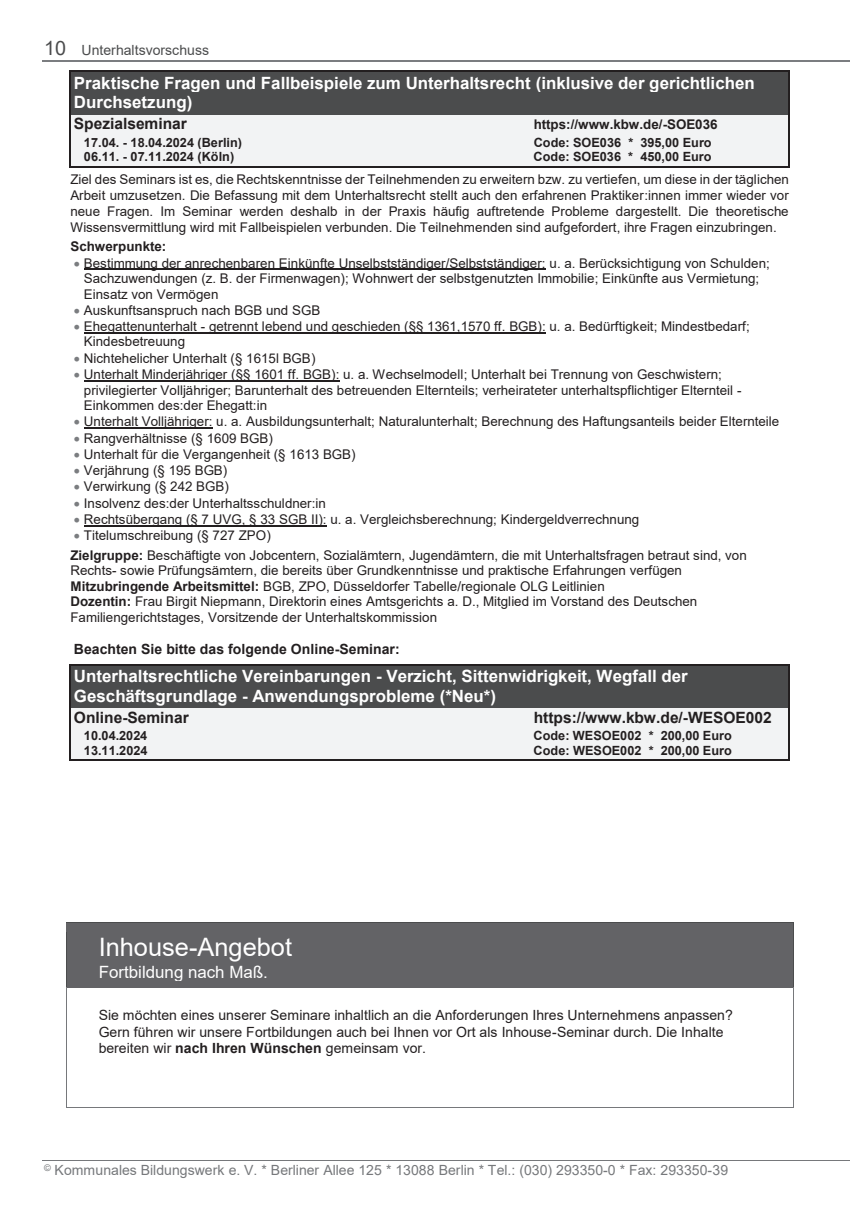
<style>
.page{position:relative;width:862px;height:1214px;background:#fff}
.page>*{position:absolute;margin:0;border:0;box-sizing:border-box;transform-origin:0 0}
.t1{font:25.4px "Arial";color:#fff}
.t2{font:700 17px/19.4px "Arial";color:#fff}
.t3{font:17px "Arial";color:#fff}
.t4{font:700 15.6px "Arial";letter-spacing:-.005em;color:#231f20}
.t5{font:14px/16.2px "Arial";color:#231f20}
.t6{font:14px "Arial";color:#76787b}
.t7{font:700 14px "Arial";color:#231f20}
.t8{font:14px "Arial";color:#4b4c4d}
.t9{font:13.4px/16px "Arial";color:#231f20}
.t10{font:700 13.4px "Arial";color:#231f20}
.t11{font:700 12.6px "Arial";color:#231f20}
.s1{font-size:19.8px}
.s2{font-weight:700}
</style>
<div class="page">
<hr style="left:42px;top:61px;width:807px;height:1px;background:#7b7d80">
<hr style="left:42px;top:1159px;width:807px;height:1px;background:#76787b">
<div style="left:71px;top:71px;width:718px;height:21px;background:#4b4c4d"></div>
<hr style="left:70px;top:70px;width:720px;height:1px;background:#231f20">
<div style="left:71px;top:92px;width:718px;height:23px;background:#4b4c4d"></div>
<div style="left:71px;top:115px;width:718px;height:20px;background:#f2f3f4"></div>
<div style="left:71px;top:135px;width:718px;height:15px;background:#f2f3f4"></div>
<div style="left:71px;top:150px;width:718px;height:16px;background:#f2f3f4"></div>
<hr style="left:70px;top:166px;width:720px;height:1px;background:#231f20">
<svg style="left:70px;top:71px;width:1px;height:95px"></svg>
<svg style="left:789px;top:71px;width:1px;height:95px"></svg>
<hr style="left:84px;top:269px;width:462px;height:1px;background:#231f20">
<hr style="left:84px;top:332px;width:462px;height:1px;background:#231f20">
<hr style="left:84px;top:380px;width:255px;height:1px;background:#231f20">
<hr style="left:84px;top:427px;width:129px;height:1px;background:#231f20">
<hr style="left:84px;top:525px;width:243px;height:1px;background:#231f20">
<div style="left:71px;top:665px;width:718px;height:21px;background:#4b4c4d"></div>
<hr style="left:70px;top:664px;width:720px;height:1px;background:#231f20">
<div style="left:71px;top:686px;width:718px;height:22px;background:#4b4c4d"></div>
<div style="left:71px;top:708px;width:718px;height:20px;background:#f2f3f4"></div>
<div style="left:71px;top:728px;width:718px;height:15px;background:#f2f3f4"></div>
<div style="left:71px;top:743px;width:718px;height:16px;background:#f2f3f4"></div>
<hr style="left:70px;top:759px;width:720px;height:1px;background:#231f20">
<svg style="left:70px;top:665px;width:1px;height:94px"></svg>
<svg style="left:789px;top:665px;width:1px;height:94px"></svg>
<div style="left:66px;top:922px;width:33px;height:65px;background:#636366"></div>
<div style="left:99px;top:932px;width:651px;height:29px;background:#636366"></div>
<div style="left:99px;top:961px;width:651px;height:20px;background:#636366"></div>
<div style="left:99px;top:981px;width:651px;height:6px;background:#636366"></div>
<div style="left:758px;top:932px;width:35px;height:55px;background:#636366"></div>
<div style="left:99px;top:922px;width:659px;height:10px;background:#636366"></div>
<div style="left:758px;top:922px;width:35px;height:10px;background:#636366"></div>
<hr style="left:66px;top:932px;width:1px;height:55px;background:#4b4c4d">
<hr style="left:793px;top:932px;width:1px;height:55px;background:#4b4c4d">
<svg style="left:66px;top:987px;width:1px;height:20px"></svg>
<svg style="left:793px;top:987px;width:1px;height:20px"></svg>
<hr style="left:66px;top:1007px;width:1px;height:83px;background:#76787b">
<hr style="left:793px;top:1007px;width:1px;height:83px;background:#76787b">
<svg style="left:66px;top:1090px;width:1px;height:16px"></svg>
<hr style="left:66px;top:1106px;width:33px;height:1px;background:#76787b">
<hr style="left:98px;top:1106px;width:660px;height:1px;background:#76787b">
<hr style="left:757px;top:1106px;width:36px;height:1px;background:#76787b">
<svg style="left:793px;top:1090px;width:1px;height:17px"></svg>
<p class="t8" style="left:44px;top:40px;width:167px"><span class="s1">10</span> Unterhaltsvorschuss</p>
<p class="t2" style="left:74px;top:73px;width:682px">Praktische Fragen und Fallbeispiele zum Unterhaltsrecht (inklusive der gerichtlichen<br>Durchsetzung)</p>
<p class="t4" style="left:74px;top:112px;width:114px">Spezialseminar</p>
<p class="t10" style="left:534px;top:115px;width:185px">https://www.kbw.de/-SOE036</p>
<p class="t11" style="left:84px;top:133px;width:160px">17.04. - 18.04.2024 (Berlin)</p>
<p class="t11" style="left:534px;top:133px;width:179px">Code: SOE036 * 395,00 Euro</p>
<p class="t11" style="left:84px;top:148px;width:152px">06.11. - 07.11.2024 (Köln)</p>
<p class="t11" style="left:533px;top:148px;width:179px">Code: SOE036 * 450,00 Euro</p>
<p class="t9" style="left:70px;top:171px;width:720px;text-align:justify">Ziel des Seminars ist es, die Rechtskenntnisse der Teilnehmenden zu erweitern bzw. zu vertiefen, um diese in der täglichen Arbeit umzusetzen. Die Befassung mit dem Unterhaltsrecht stellt auch den erfahrenen Praktiker:innen immer wieder vor neue Fragen. Im Seminar werden deshalb in der Praxis häufig auftretende Probleme dargestellt. Die theoretische Wissensvermittlung wird mit Fallbeispielen verbunden. Die Teilnehmenden sind aufgefordert, ihre Fragen einzubringen.</p>
<p class="t10" style="left:70px;top:237px;width:97px">Schwerpunkte:</p>
<p class="t9" style="left:84px;top:255px;width:697px">Bestimmung der anrechenbaren Einkünfte Unselbstständiger/Selbstständiger: u. a. Berücksichtigung von Schulden; Sachzuwendungen (z. B. der Firmenwagen); Wohnwert der selbstgenutzten Immobilie; Einkünfte aus Vermietung; Einsatz von Vermögen<br>Auskunftsanspruch nach BGB und SGB<br>Ehegattenunterhalt - getrennt lebend und geschieden (§§ 1361,1570 ff. BGB): u. a. Bedürftigkeit; Mindestbedarf; Kindesbetreuung<br>Nichtehelicher Unterhalt (§ 1615l BGB)<br>Unterhalt Minderjähriger (§§ 1601 ff. BGB): u. a. Wechselmodell; Unterhalt bei Trennung von Geschwistern; privilegierter Volljähriger; Barunterhalt des betreuenden Elternteils; verheirateter unterhaltspflichtiger Elternteil - Einkommen des:der Ehegatt:in<br>Unterhalt Volljähriger: u. a. Ausbildungsunterhalt; Naturalunterhalt; Berechnung des Haftungsanteils beider Elternteile Rangverhältnisse (§ 1609 BGB)<br>Unterhalt für die Vergangenheit (§ 1613 BGB)<br>Verjährung (§ 195 BGB)<br>Verwirkung (§ 242 BGB)<br>Insolvenz des:der Unterhaltsschuldner:in<br>Rechtsübergang (§ 7 UVG, § 33 SGB II): u. a. Vergleichsberechnung; Kindergeldverrechnung<br>Titelumschreibung (§ 727 ZPO)</p>
<p class="t9" style="left:70px;top:547px;width:678px;line-height:15.4px"><span class="s2">Zielgruppe:</span> Beschäftigte von Jobcentern, Sozialämtern, Jugendämtern, die mit Unterhaltsfragen betraut sind, von Rechts- sowie Prüfungsämtern, die bereits über Grundkenntnisse und praktische Erfahrungen verfügen <span class="s2">Mitzubringende Arbeitsmittel:</span> BGB, ZPO, Düsseldorfer Tabelle/regionale OLG Leitlinien<br><span class="s2">Dozentin:</span> Frau Birgit Niepmann, Direktorin eines Amtsgerichts a. D., Mitglied im Vorstand des Deutschen Familiengerichtstages, Vorsitzende der Unterhaltskommission</p>
<p class="t7" style="left:74px;top:639px;width:327px">Beachten Sie bitte das folgende Online-Seminar:</p>
<p class="t2" style="left:74px;top:666px;width:615px">Unterhaltsrechtliche Vereinbarungen - Verzicht, Sittenwidrigkeit, Wegfall der<br>Geschäftsgrundlage - Anwendungsprobleme (*Neu*)</p>
<p class="t4" style="left:74px;top:706px;width:116px">Online-Seminar</p>
<p class="t4" style="left:534px;top:706px;width:239px">https://www.kbw.de/-WESOE002</p>
<p class="t11" style="left:84px;top:727px;width:65px">10.04.2024</p>
<p class="t11" style="left:533px;top:727px;width:200px">Code: WESOE002 * 200,00 Euro</p>
<p class="t11" style="left:84px;top:741px;width:65px">13.11.2024</p>
<p class="t11" style="left:533px;top:741px;width:200px">Code: WESOE002 * 200,00 Euro</p>
<h1 class="t1" style="left:99px;top:929px;width:195px">Inhouse-Angebot</h1>
<p class="t3" style="left:99px;top:959px;width:171px">Fortbildung nach Maß.</p>
<p class="t5" style="left:99px;top:1007px;width:636px">Sie möchten eines unserer Seminare inhaltlich an die Anforderungen Ihres Unternehmens anpassen?<br>Gern führen wir unsere Fortbildungen auch bei Ihnen vor Ort als Inhouse-Seminar durch. Die Inhalte bereiten wir <span class="s2">nach Ihren Wünschen</span> gemeinsam vor.</p>
<p class="t6" style="left:44px;top:1160px;width:685px"><sup>©</sup> Kommunales Bildungswerk e. V. * Berliner Allee 125 * 13088 Berlin * Tel.: (030) 293350-0 * Fax: 293350-39</p>
</div>
